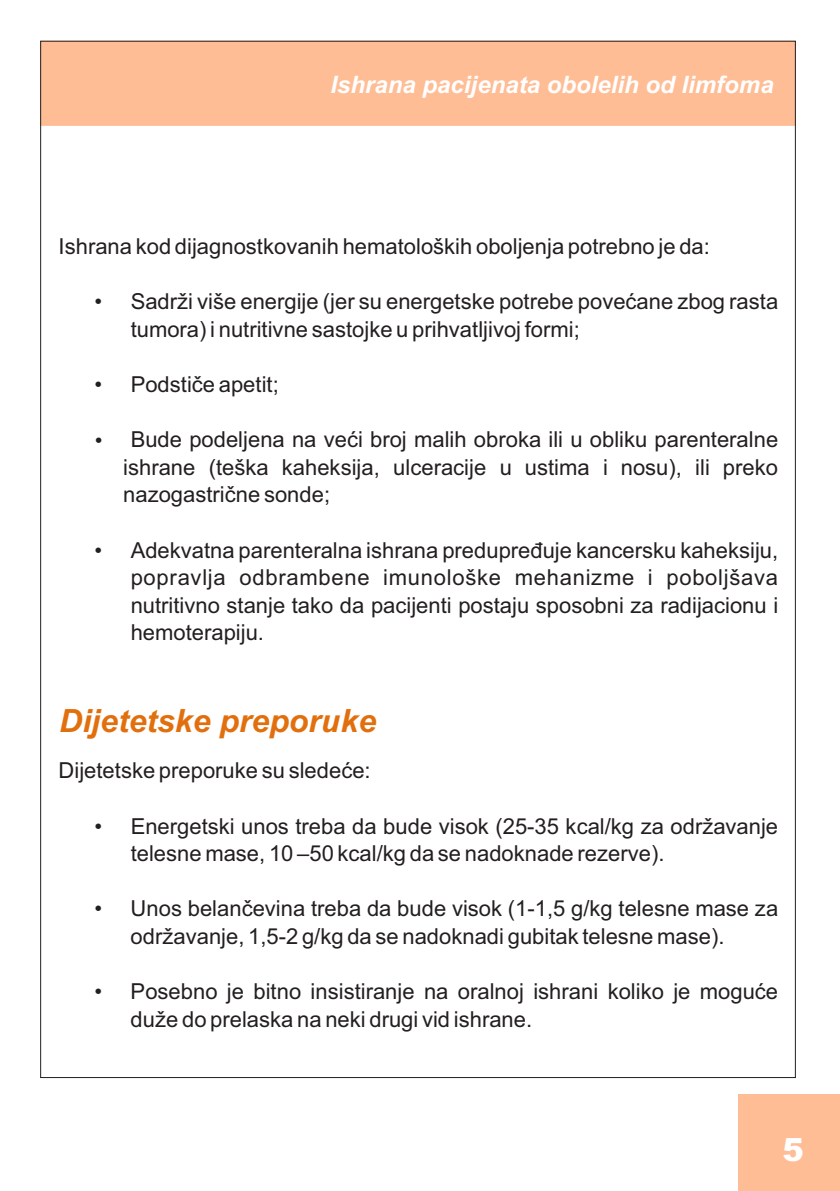
<style>
.page{position:relative;width:840px;height:1191px;background:#fff}
.page>*{position:absolute;margin:0;border:0;box-sizing:border-box;transform-origin:0 0}
.t1{font:italic 700 32px "Arial";color:#e26f0d}
.t2{font:900 32px "Arial";color:#fff}
.t3{font:italic 700 24px "Arial";color:#fff}
.t4{font:22px/27.6px "Arial";color:#231f20}
</style>
<div class="page">
<div style="left:40px;top:40px;width:756px;height:86px;background:#ffbd95"></div>
<div style="left:738px;top:1094px;width:101px;height:97px;background:#ffbd95"></div>
<p class="t3" style="left:330px;top:75px;width:444px">Ishrana pacijenata obolelih od limfoma</p>
<p class="t4" style="left:59px;top:234px;width:652px">Ishrana kod dijagnostkovanih hematoloških oboljenja potrebno je da:</p>
<p class="t4" style="left:131px;top:289px;width:648px;text-indent:-36px">• Sadrži više energije (jer su energetske potrebe povećane zbog rasta tumora) i nutritivne sastojke u prihvatljivoj formi;</p>
<p class="t4" style="left:95px;top:372px;width:185px">• Podstiče apetit;</p>
<p class="t4" style="left:123px;top:427px;width:656px;text-align:justify;text-indent:-29px">• Bude podeljena na veći broj malih obroka ili u obliku parenteralne ishrane (teška kaheksija, ulceracije u ustima i nosu), ili preko nazogastrične sonde;</p>
<p class="t4" style="left:131px;top:538px;width:648px;text-align:justify;text-indent:-36px">• Adekvatna parenteralna ishrana predupređuje kancersku kaheksiju, popravlja odbrambene imunološke mehanizme i poboljšava nutritivno stanje tako da pacijenti postaju sposobni za radijacionu i hemoterapiju.</p>
<h1 class="t1" style="left:59px;top:708px;width:318px">Dijetetske preporuke</h1>
<p class="t4" style="left:59px;top:759px;width:313px">Dijetetske preporuke su sledeće:</p>
<p class="t4" style="left:131px;top:814px;width:648px;text-indent:-36px">• Energetski unos treba da bude visok (25-35 kcal/kg za održavanje telesne mase, 10 –50 kcal/kg da se nadoknade rezerve).</p>
<p class="t4" style="left:131px;top:897px;width:648px;text-indent:-36px">• Unos belančevina treba da bude visok (1-1,5 g/kg telesne mase za održavanje, 1,5-2 g/kg da se nadoknadi gubitak telesne mase).</p>
<p class="t4" style="left:131px;top:979px;width:648px;text-indent:-36px">• Posebno je bitno insistiranje na oralnoj ishrani koliko je moguće duže do prelaska na neki drugi vid ishrane.</p>
<h1 class="t2" style="left:782px;top:1138px;width:23px">5</h1>
</div>
